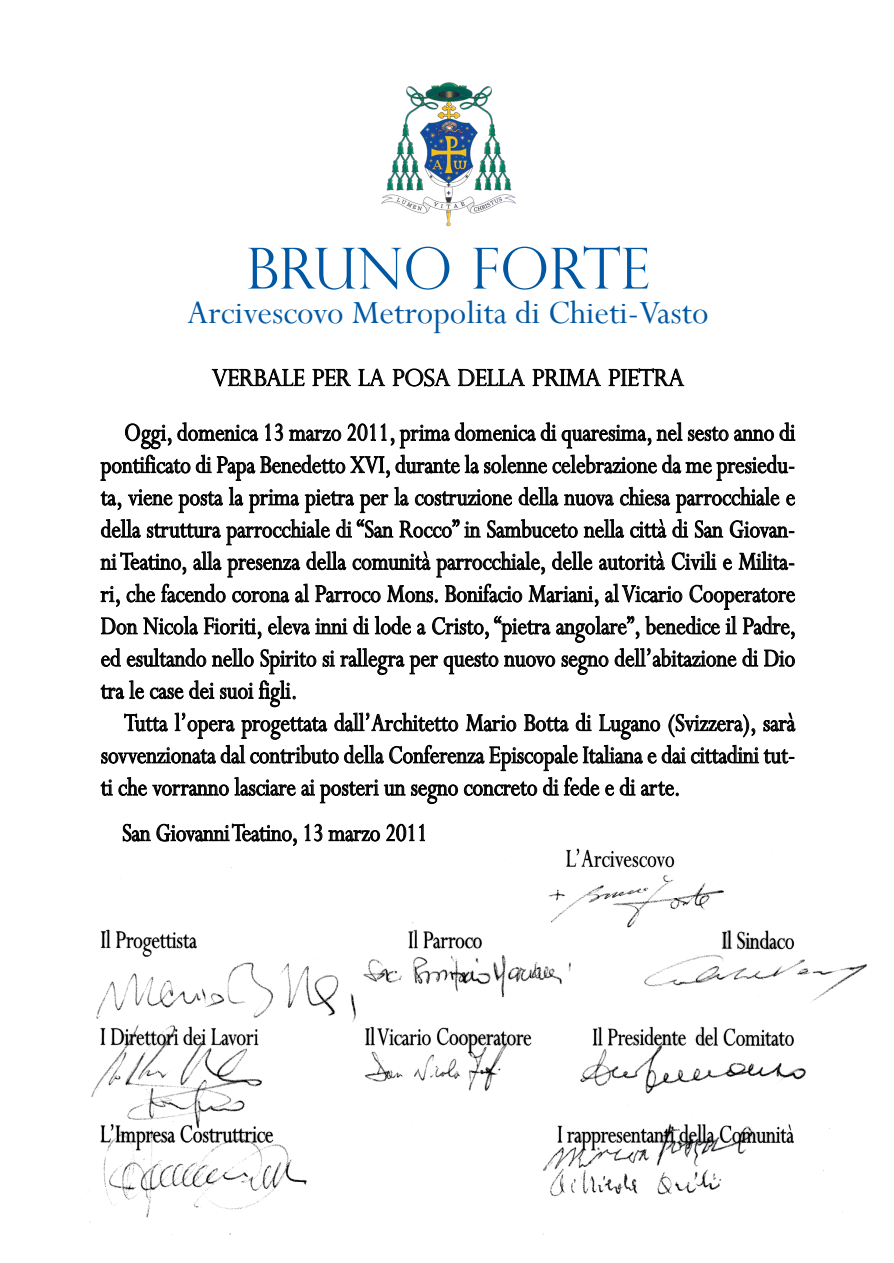
<style>
.page{position:relative;width:894px;height:1263px;background:#fff}
.page>*{position:absolute;margin:0;border:0;box-sizing:border-box;transform-origin:0 0}
.t1{font:300 56.62px "Perpetua Titling";color:#0058a3}
.t2{font:36px "Perpetua";color:#0058a3}
.t3{font:27.88px/32.2px "Perpetua";color:#000;text-align:justify;scale:.83 1}
.t4{font:300 22.5px "Perpetua Titling";color:#000}
</style>
<div class="page">
<img style="left:89px;top:847px;width:778px;height:388px">
<svg style="left:212px;top:369px;width:92px;height:17px"></svg>
<svg style="left:312px;top:369px;width:38px;height:17px"></svg>
<svg style="left:358px;top:369px;width:26px;height:17px"></svg>
<svg style="left:393px;top:369px;width:57px;height:17px"></svg>
<svg style="left:458px;top:369px;width:66px;height:17px"></svg>
<svg style="left:532px;top:368px;width:68px;height:19px"></svg>
<svg style="left:608px;top:368px;width:75px;height:18px"></svg>
<svg style="left:125px;top:424px;width:46px;height:25px"></svg>
<svg style="left:177px;top:423px;width:81px;height:18px"></svg>
<svg style="left:265px;top:424px;width:18px;height:17px"></svg>
<svg style="left:289px;top:430px;width:52px;height:11px"></svg>
<svg style="left:347px;top:424px;width:28px;height:17px"></svg>
<svg style="left:381px;top:424px;width:68px;height:24px"></svg>
<svg style="left:455px;top:423px;width:273px;height:25px"></svg>
<svg style="left:734px;top:430px;width:39px;height:11px"></svg>
<svg style="left:779px;top:423px;width:15px;height:18px"></svg>
<svg style="left:101px;top:455px;width:89px;height:26px"></svg>
<svg style="left:196px;top:455px;width:15px;height:18px"></svg>
<svg style="left:217px;top:455px;width:172px;height:26px"></svg>
<svg style="left:395px;top:455px;width:83px;height:18px"></svg>
<svg style="left:484px;top:455px;width:62px;height:18px"></svg>
<svg style="left:552px;top:455px;width:104px;height:18px"></svg>
<svg style="left:662px;top:455px;width:131px;height:26px"></svg>
<svg style="left:101px;top:491px;width:20px;height:19px"></svg>
<svg style="left:128px;top:489px;width:44px;height:16px"></svg>
<svg style="left:179px;top:491px;width:44px;height:22px"></svg>
<svg style="left:229px;top:487px;width:14px;height:18px"></svg>
<svg style="left:249px;top:489px;width:50px;height:24px"></svg>
<svg style="left:305px;top:489px;width:49px;height:24px"></svg>
<svg style="left:360px;top:494px;width:28px;height:19px"></svg>
<svg style="left:394px;top:487px;width:14px;height:18px"></svg>
<svg style="left:415px;top:489px;width:96px;height:16px"></svg>
<svg style="left:518px;top:487px;width:40px;height:18px"></svg>
<svg style="left:564px;top:494px;width:49px;height:11px"></svg>
<svg style="left:620px;top:487px;width:49px;height:18px"></svg>
<svg style="left:675px;top:487px;width:103px;height:26px"></svg>
<svg style="left:786px;top:494px;width:8px;height:11px"></svg>
<svg style="left:101px;top:519px;width:39px;height:19px"></svg>
<svg style="left:147px;top:524px;width:73px;height:14px"></svg>
<svg style="left:226px;top:519px;width:103px;height:26px"></svg>
<svg style="left:336px;top:519px;width:15px;height:18px"></svg>
<svg style="left:357px;top:519px;width:36px;height:19px"></svg>
<svg style="left:399px;top:519px;width:81px;height:19px"></svg>
<svg style="left:487px;top:519px;width:90px;height:19px"></svg>
<svg style="left:583px;top:519px;width:40px;height:19px"></svg>
<svg style="left:630px;top:519px;width:36px;height:19px"></svg>
<svg style="left:672px;top:519px;width:15px;height:18px"></svg>
<svg style="left:694px;top:520px;width:28px;height:18px"></svg>
<svg style="left:729px;top:520px;width:64px;height:18px"></svg>
<svg style="left:101px;top:552px;width:85px;height:23px"></svg>
<svg style="left:193px;top:552px;width:28px;height:18px"></svg>
<svg style="left:227px;top:559px;width:73px;height:18px"></svg>
<svg style="left:306px;top:552px;width:40px;height:18px"></svg>
<svg style="left:352px;top:552px;width:78px;height:18px"></svg>
<svg style="left:436px;top:552px;width:108px;height:25px"></svg>
<svg style="left:552px;top:552px;width:40px;height:18px"></svg>
<svg style="left:599px;top:552px;width:65px;height:18px"></svg>
<svg style="left:671px;top:552px;width:45px;height:18px"></svg>
<svg style="left:723px;top:559px;width:8px;height:11px"></svg>
<svg style="left:738px;top:552px;width:55px;height:18px"></svg>
<svg style="left:100px;top:586px;width:20px;height:21px"></svg>
<svg style="left:127px;top:584px;width:28px;height:18px"></svg>
<svg style="left:161px;top:584px;width:64px;height:18px"></svg>
<svg style="left:232px;top:591px;width:57px;height:11px"></svg>
<svg style="left:295px;top:584px;width:14px;height:18px"></svg>
<svg style="left:315px;top:585px;width:65px;height:17px"></svg>
<svg style="left:387px;top:585px;width:50px;height:18px"></svg>
<svg style="left:445px;top:584px;width:77px;height:18px"></svg>
<svg style="left:528px;top:585px;width:70px;height:22px"></svg>
<svg style="left:605px;top:584px;width:76px;height:18px"></svg>
<svg style="left:689px;top:585px;width:105px;height:25px"></svg>
<svg style="left:742px;top:616px;width:52px;height:23px"></svg>
<svg style="left:101px;top:616px;width:635px;height:59px"></svg>
<svg style="left:742px;top:648px;width:15px;height:18px"></svg>
<svg style="left:764px;top:650px;width:30px;height:17px"></svg>
<svg style="left:101px;top:681px;width:43px;height:18px"></svg>
<svg style="left:150px;top:688px;width:33px;height:11px"></svg>
<svg style="left:189px;top:681px;width:25px;height:18px"></svg>
<svg style="left:220px;top:683px;width:33px;height:16px"></svg>
<svg style="left:259px;top:681px;width:36px;height:26px"></svg>
<svg style="left:124px;top:714px;width:43px;height:17px"></svg>
<svg style="left:175px;top:713px;width:59px;height:26px"></svg>
<svg style="left:241px;top:717px;width:86px;height:22px"></svg>
<svg style="left:334px;top:713px;width:124px;height:18px"></svg>
<svg style="left:466px;top:714px;width:50px;height:17px"></svg>
<svg style="left:524px;top:714px;width:44px;height:17px"></svg>
<svg style="left:575px;top:713px;width:16px;height:18px"></svg>
<svg style="left:599px;top:714px;width:60px;height:25px"></svg>
<svg style="left:668px;top:714px;width:86px;height:23px"></svg>
<svg style="left:763px;top:713px;width:31px;height:18px"></svg>
<svg style="left:101px;top:745px;width:237px;height:18px"></svg>
<svg style="left:344px;top:745px;width:39px;height:18px"></svg>
<svg style="left:389px;top:745px;width:404px;height:26px"></svg>
<svg style="left:101px;top:777px;width:127px;height:19px"></svg>
<svg style="left:234px;top:777px;width:61px;height:19px"></svg>
<svg style="left:301px;top:780px;width:13px;height:16px"></svg>
<svg style="left:320px;top:780px;width:58px;height:23px"></svg>
<svg style="left:384px;top:785px;width:21px;height:11px"></svg>
<svg style="left:411px;top:785px;width:46px;height:19px"></svg>
<svg style="left:464px;top:782px;width:72px;height:14px"></svg>
<svg style="left:543px;top:777px;width:56px;height:19px"></svg>
<svg style="left:605px;top:785px;width:8px;height:11px"></svg>
<svg style="left:619px;top:777px;width:59px;height:19px"></svg>
<svg style="left:123px;top:824px;width:27px;height:17px"></svg>
<svg style="left:156px;top:824px;width:140px;height:22px"></svg>
<svg style="left:304px;top:824px;width:18px;height:17px"></svg>
<svg style="left:328px;top:830px;width:51px;height:11px"></svg>
<svg style="left:386px;top:824px;width:38px;height:17px"></svg>
<img style="left:381px;top:82px;width:135px;height:145px">
<h1 class="t1" style="left:246px;top:234px;width:404px">BRUNO FORTE</h1>
<p class="t2" style="left:187px;top:290px;width:523px">Arcivescovo Metropolita di Chieti-Vasto</p>
<p class="t4" style="left:212px;top:364px;width:473px">VERBALE PER LA POSA DELLA PRIMA PIETRA</p>
<p class="t3" style="left:101px;top:416px;width:839px;text-indent:23px">Oggi, domenica 13 marzo 2011, prima domenica di quaresima, nel sesto anno di pontificato di Papa Benedetto XVI, durante la solenne celebrazione da me presiedu&shy;ta, viene posta la prima pietra per la costruzione della nuova chiesa parrocchiale e della struttura parrocchiale di “San Rocco” in Sambuceto nella città di San Giovan&shy;ni Teatino, alla presenza della comunità parrocchiale, delle autorità Civili e Milita&shy;ri, che facendo corona al Parroco Mons. Bonifacio Mariani, al Vicario Cooperatore Don Nicola Fioriti, eleva inni di lode a Cristo, “pietra angolare”, benedice il Padre, ed esultando nello Spirito si rallegra per questo nuovo segno dell’abitazione di Dio tra le case dei suoi figli.</p>
<p class="t3" style="left:101px;top:706px;width:837px;text-indent:23px">Tutta l’opera progettata dall’Architetto Mario Botta di Lugano (Svizzera), sarà sovvenzionata dal contributo della Conferenza Episcopale Italiana e dai cittadini tut&shy;ti che vorranno lasciare ai posteri un segno concreto di fede e di arte.</p>
<p class="t3" style="left:122px;top:816px;width:369px">San Giovanni Teatino, 13 marzo 2011</p>
</div>
